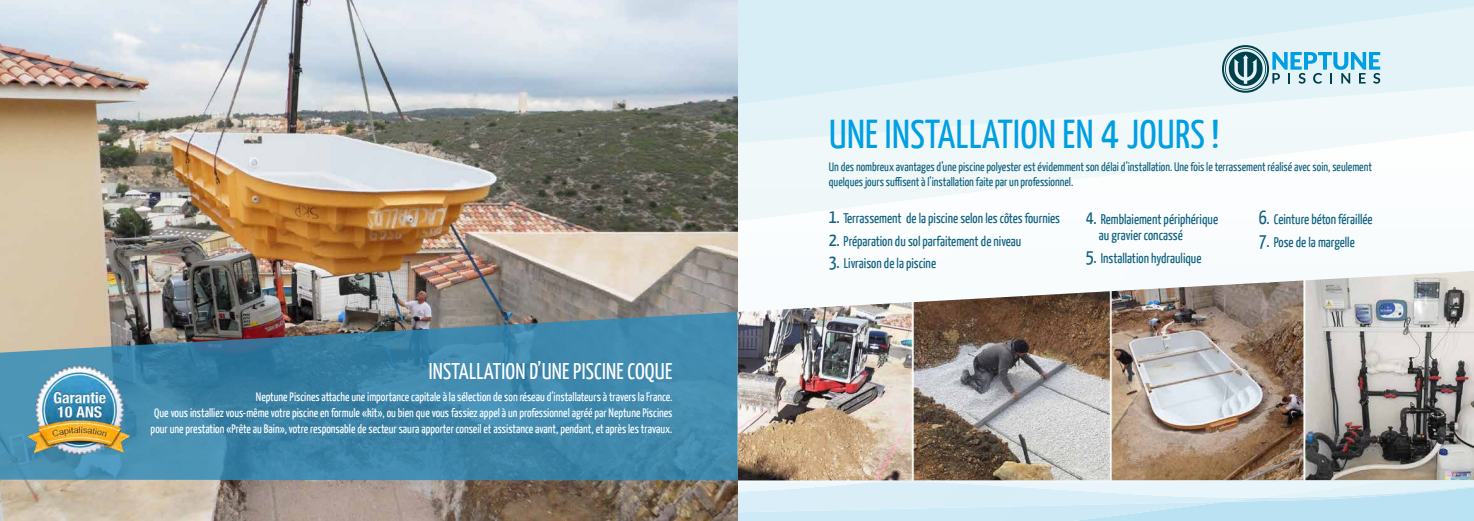
<style>
.page{position:relative;width:1474px;height:521px;background:#fff}
.page>*{position:absolute;margin:0;border:0;box-sizing:border-box;transform-origin:0 0}
.t1{font:40.25px "Yanone Kaffeesatz";letter-spacing:.01em;color:#009fe3}
.t2{font:22.75px "Yanone Kaffeesatz";letter-spacing:.01em;color:#fff}
.t3{font:14px/15.8px "Yanone Kaffeesatz";color:#116280}
.t4{font:12.25px/15.8px "Yanone Kaffeesatz";color:#fff;text-align:justify}
.t5{font:12.25px/14.7px "Yanone Kaffeesatz";color:#116280}
.s1{font-size:45.5px}
.s2{font-size:19.25px}
.s3{font-weight:700}
</style>
<div class="page">
<svg style="left:737px;top:480px;width:736px;height:41px;background:#d2ebf5"></svg>
<svg style="left:737px;top:145px;width:613px;height:103px"></svg>
<svg style="left:737px;top:108px;width:736px;height:37px;fill:#f1f8f9"></svg>
<svg style="left:737px;top:0;width:736px;height:108px;background:#dcf0f6"></svg>
<img style="left:0;top:0;width:737px;height:521px">
<svg style="left:0;top:312px;width:737px;height:168px;background:#4986a3"></svg>
<img style="left:737px;top:271px;width:736px;height:209px">
<img style="left:24px;top:364px;width:110px;height:93px">
<svg style="left:1221px;top:45px;width:159px;height:48px;background:#9dc8d6"></svg>
<h2 class="t2" style="left:429px;top:357px;width:245px">INSTALLATION D’UNE PISCINE COQUE</h2>
<p class="t4" style="left:151px;top:389px;width:523px;text-indent:105px">Neptune Piscines attache une importance capitale à la sélection de son réseau d’installateurs à travers la France.<br>Que vous installiez vous-même votre piscine en formule «kit», ou bien que vous fassiez appel à un professionnel agréé par Neptune Piscines pour une prestation «Prête au Bain», votre responsable de secteur saura apporter conseil et assistance avant, pendant, et après les travaux.</p>
<h1 class="t1" style="left:829px;top:110px;width:392px">UNE INSTALLATION EN <span class="s1">4</span> JOURS !</h1>
<p class="t5" style="left:828px;top:159px;width:544px">Un des nombreux avantages d’une piscine polyester est évidemment son délai d’installation. Une fois le terrassement réalisé avec soin, seulement quelques jours suffisent à l’installation faite par un professionnel.</p>
<p class="t3" style="left:828px;top:210px;width:233px"><span class="s2">1</span><span class="s3">.</span> Terrassement de la piscine selon les côtes fournies</p>
<p class="t3" style="left:828px;top:232px;width:194px"><span class="s2">2</span><span class="s3">.</span> Préparation du sol parfaitement de niveau</p>
<p class="t3" style="left:828px;top:255px;width:109px"><span class="s2">3</span><span class="s3">.</span> Livraison de la piscine</p>
<p class="t3" style="left:1258px;top:211px;width:115px"><span class="s2">6</span><span class="s3">.</span> Ceinture béton féraillée</p>
<p class="t3" style="left:1258px;top:234px;width:97px"><span class="s2">7</span><span class="s3">.</span> Pose de la margelle</p>
<p class="t3" style="left:1098px;top:211px;width:121px;text-indent:-13px"><span class="s2">4</span><span class="s3">.</span> Remblaiement périphérique au gravier concassé</p>
<p class="t3" style="left:1085px;top:249px;width:117px"><span class="s2">5</span><span class="s3">.</span> Installation hydraulique</p>
</div>
